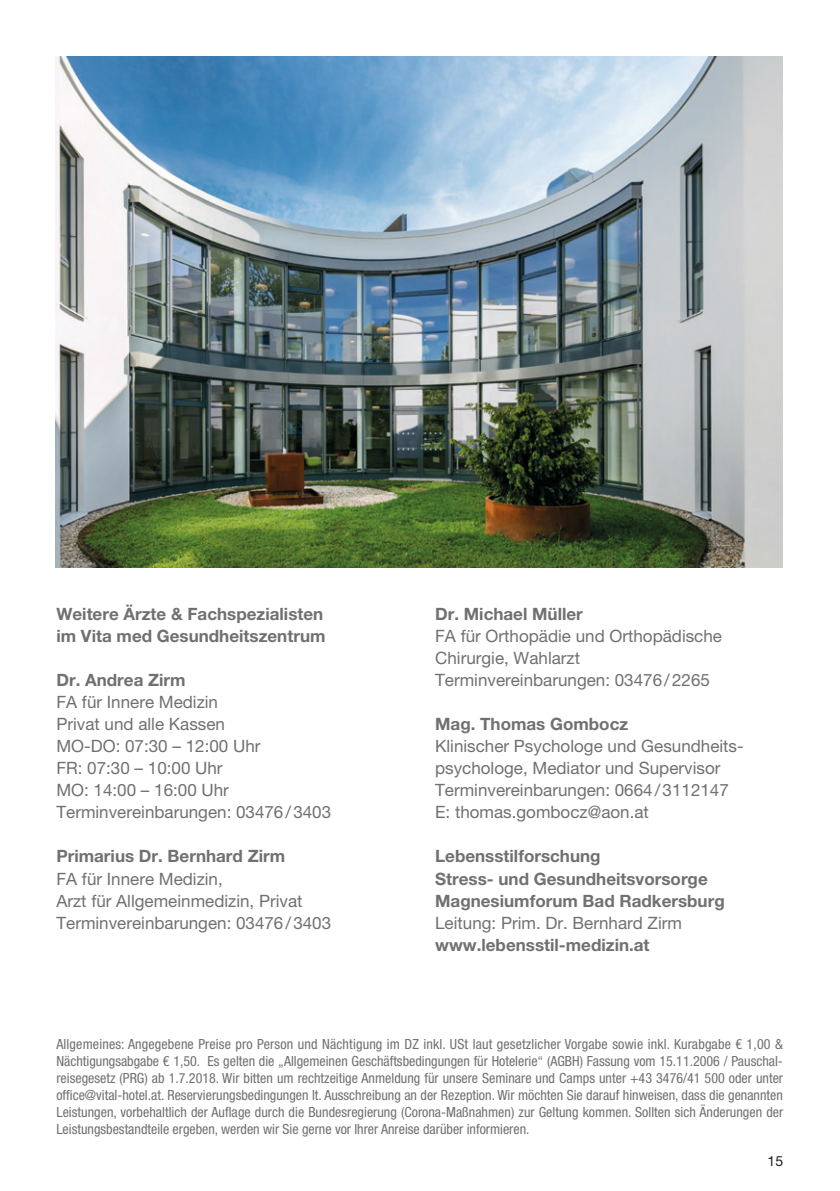
<style>
.page{position:relative;width:840px;height:1191px;background:#fff}
.page>*{position:absolute;margin:0;border:0;box-sizing:border-box;transform-origin:0 0}
.t1{font:17px/22px "Helvetica Neue LT Pro";color:#70706f}
.t2{font:700 17px "Helvetica Neue LT Pro";color:#70706f}
.t3{font:condensed 14px/17px "Helvetica Neue LT Pro";color:#70706f;text-align:justify}
.t4{font:14px "Helvetica Neue LT Pro";color:#1d1d1b}
</style>
<div class="page">
<img style="left:55px;top:57px;width:727px;height:510px">
<p class="t2" style="left:56px;top:604px;width:268px">Weitere Ärzte &amp; Fachspezialisten</p>
<p class="t2" style="left:56px;top:626px;width:270px">im Vita med Gesundheitszentrum</p>
<p class="t2" style="left:56px;top:670px;width:131px">Dr. Andrea Zirm</p>
<p class="t1" style="left:56px;top:691px;width:163px">FA für Innere Medizin</p>
<p class="t1" style="left:56px;top:713px;width:170px">Privat und alle Kassen</p>
<p class="t1" style="left:56px;top:735px;width:205px">MO-DO: 07:30 – 12:00 Uhr</p>
<p class="t1" style="left:56px;top:757px;width:167px">FR: 07:30 – 10:00 Uhr</p>
<p class="t1" style="left:56px;top:779px;width:174px">MO: 14:00 – 16:00 Uhr</p>
<p class="t1" style="left:56px;top:801px;width:276px">Terminvereinbarungen: 03476/3403</p>
<p class="t2" style="left:56px;top:846px;width:230px">Primarius Dr. Bernhard Zirm</p>
<p class="t1" style="left:56px;top:867px;width:168px">FA für Innere Medizin,</p>
<p class="t1" style="left:56px;top:889px;width:247px">Arzt für Allgemeinmedizin, Privat</p>
<p class="t1" style="left:56px;top:911px;width:276px">Terminvereinbarungen: 03476/3403</p>
<p class="t2" style="left:435px;top:604px;width:149px">Dr. Michael Müller</p>
<p class="t1" style="left:435px;top:625px;width:288px">FA für Orthopädie und Orthopädische</p>
<p class="t1" style="left:435px;top:647px;width:146px">Chirurgie, Wahlarzt</p>
<p class="t1" style="left:435px;top:669px;width:276px">Terminvereinbarungen: 03476/2265</p>
<p class="t2" style="left:435px;top:714px;width:194px">Mag. Thomas Gombocz</p>
<p class="t1" style="left:435px;top:735px;width:310px">Klinischer Psychologe und Gesundheits&shy;psychologe, Mediator und Supervisor</p>
<p class="t1" style="left:435px;top:779px;width:295px">Terminvereinbarungen: 0664/3112147</p>
<p class="t1" style="left:435px;top:801px;width:215px">E: thomas.gombocz@aon.at</p>
<p class="t2" style="left:435px;top:846px;width:167px">Lebensstilforschung</p>
<p class="t2" style="left:435px;top:868px;width:274px">Stress- und Gesundheitsvorsorge</p>
<p class="t2" style="left:435px;top:890px;width:291px">Magnesiumforum Bad Radkersburg</p>
<p class="t1" style="left:435px;top:911px;width:248px">Leitung: Prim. Dr. Bernhard Zirm</p>
<p class="t2" style="left:435px;top:934px;width:216px">www.lebensstil-medizin.at</p>
<p class="t3" style="left:56px;top:1035px;width:727px">Allgemeines: Angegebene Preise pro Person und Nächtigung im DZ inkl. USt laut gesetzlicher Vorgabe sowie inkl. Kurabgabe € 1,00 &amp; Nächtigungsabgabe € 1,50. Es gelten die „Allgemeinen Geschäftsbedingungen für Hotelerie“ (AGBH) Fassung vom 15.11.2006 / Pauschal&shy;reisegesetz (PRG) ab 1.7.2018. Wir bitten um rechtzeitige Anmeldung für unsere Seminare und Camps unter +43 3476/41 500 oder unter office@vital-hotel.at. Reservierungsbedingungen lt. Ausschreibung an der Rezeption. Wir möchten Sie darauf hinweisen, dass die genannten Leistungen, vorbehaltlich der Auflage durch die Bundesregierung (Corona-Maßnahmen) zur Geltung kommen. Sollten sich Änderungen der Leistungsbestandteile ergeben, werden wir Sie gerne vor Ihrer Anreise darüber informieren.</p>
<p class="t4" style="left:767px;top:1152px;width:17px">15</p>
</div>
